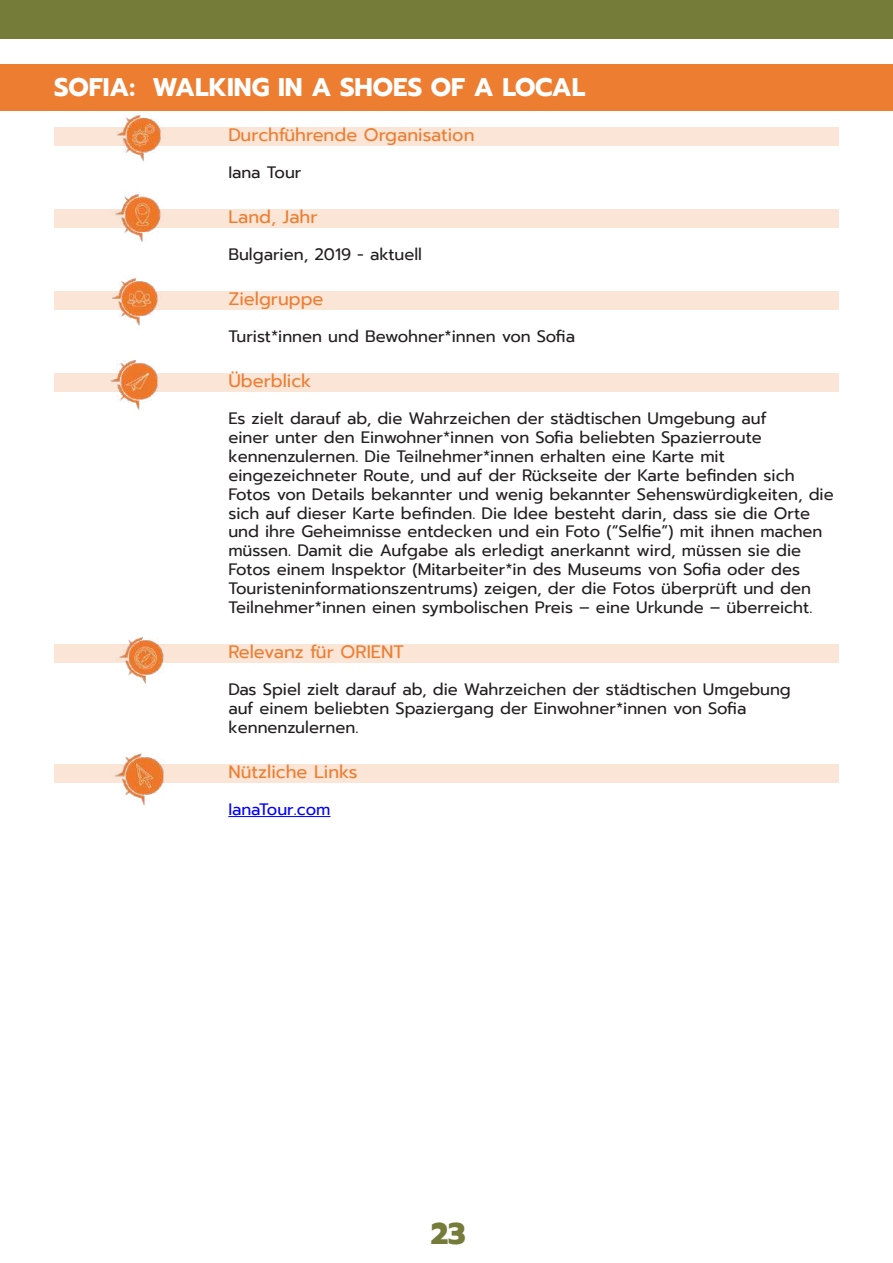
<style>
.page{position:relative;width:893px;height:1263px;background:#fff}
.page>*{position:absolute;margin:0;border:0;box-sizing:border-box;transform-origin:0 0}
.t1{font:800 30px "Prompt";color:#757b39}
.t2{font:700 25.5px "Prompt";color:#fff}
.t3{font:18px "Prompt";color:#ed7d31}
.t4{font:16.5px/18.9px "Prompt";color:#231f20}
.t5{font:16.5px "Prompt";color:#00f}
</style>
<div class="page">
<div style="left:0;top:0;width:893px;height:39px;background:#757b39"></div>
<div style="left:0;top:64px;width:893px;height:47px;background:#ed7d31"></div>
<div style="left:54px;top:127px;width:785px;height:18px;background:#fbe5d6"></div>
<div style="left:54px;top:209px;width:785px;height:18px;background:#fbe5d6"></div>
<div style="left:54px;top:291px;width:785px;height:18px;background:#fbe5d6"></div>
<div style="left:54px;top:373px;width:785px;height:18px;background:#fbe5d6"></div>
<div style="left:54px;top:645px;width:785px;height:18px;background:#fbe5d6"></div>
<div style="left:54px;top:765px;width:785px;height:18px;background:#fbe5d6"></div>
<hr style="left:228px;top:816px;width:102px;height:1px;background:#00f">
<img style="left:111px;top:114px;width:56px;height:48px">
<img style="left:111px;top:194px;width:57px;height:48px">
<img style="left:113px;top:277px;width:49px;height:49px">
<img style="left:116px;top:637px;width:54px;height:46px">
<img style="left:111px;top:360px;width:53px;height:50px">
<img style="left:111px;top:753px;width:65px;height:52px">
<h2 class="t2" style="left:54px;top:68px;width:533px">SOFIA: WALKING IN A SHOES OF A LOCAL</h2>
<p class="t3" style="left:228px;top:122px;width:248px">Durchführende Organisation</p>
<p class="t4" style="left:228px;top:162px;width:75px">Iana Tour</p>
<p class="t3" style="left:228px;top:204px;width:91px">Land, Jahr</p>
<p class="t4" style="left:228px;top:244px;width:195px">Bulgarien, 2019 - aktuell</p>
<p class="t3" style="left:228px;top:286px;width:97px">Zielgruppe</p>
<p class="t4" style="left:228px;top:326px;width:348px">Turist*innen und Bewohner*innen von Sofia</p>
<p class="t3" style="left:228px;top:367px;width:85px">Überblick</p>
<p class="t4" style="left:228px;top:408px;width:607px">Es zielt darauf ab, die Wahrzeichen der städtischen Umgebung auf<br>einer unter den Einwohner*innen von Sofia beliebten Spazierroute kennenzulernen. Die Teilnehmer*innen erhalten eine Karte mit eingezeichneter Route, und auf der Rückseite der Karte befinden sich Fotos von Details bekannter und wenig bekannter Sehenswürdigkeiten, die sich auf dieser Karte befinden. Die Idee besteht darin, dass sie die Orte und ihre Geheimnisse entdecken und ein Foto (“Selfie”) mit ihnen machen müssen. Damit die Aufgabe als erledigt anerkannt wird, müssen sie die Fotos einem Inspektor (Mitarbeiter*in des Museums von Sofia oder des Touristeninformationszentrums) zeigen, der die Fotos überprüft und den Teilnehmer*innen einen symbolischen Preis – eine Urkunde – überreicht.</p>
<p class="t3" style="left:228px;top:639px;width:177px">Relevanz für ORIENT</p>
<p class="t4" style="left:228px;top:680px;width:564px">Das Spiel zielt darauf ab, die Wahrzeichen der städtischen Umgebung auf einem beliebten Spaziergang der Einwohner*innen von Sofia kennenzulernen.</p>
<p class="t3" style="left:228px;top:759px;width:131px">Nützliche Links</p>
<p class="t5" style="left:228px;top:798px;width:104px">IanaTour.com</p>
<h1 class="t1" style="left:431px;top:1211px;width:37px">23</h1>
</div>
